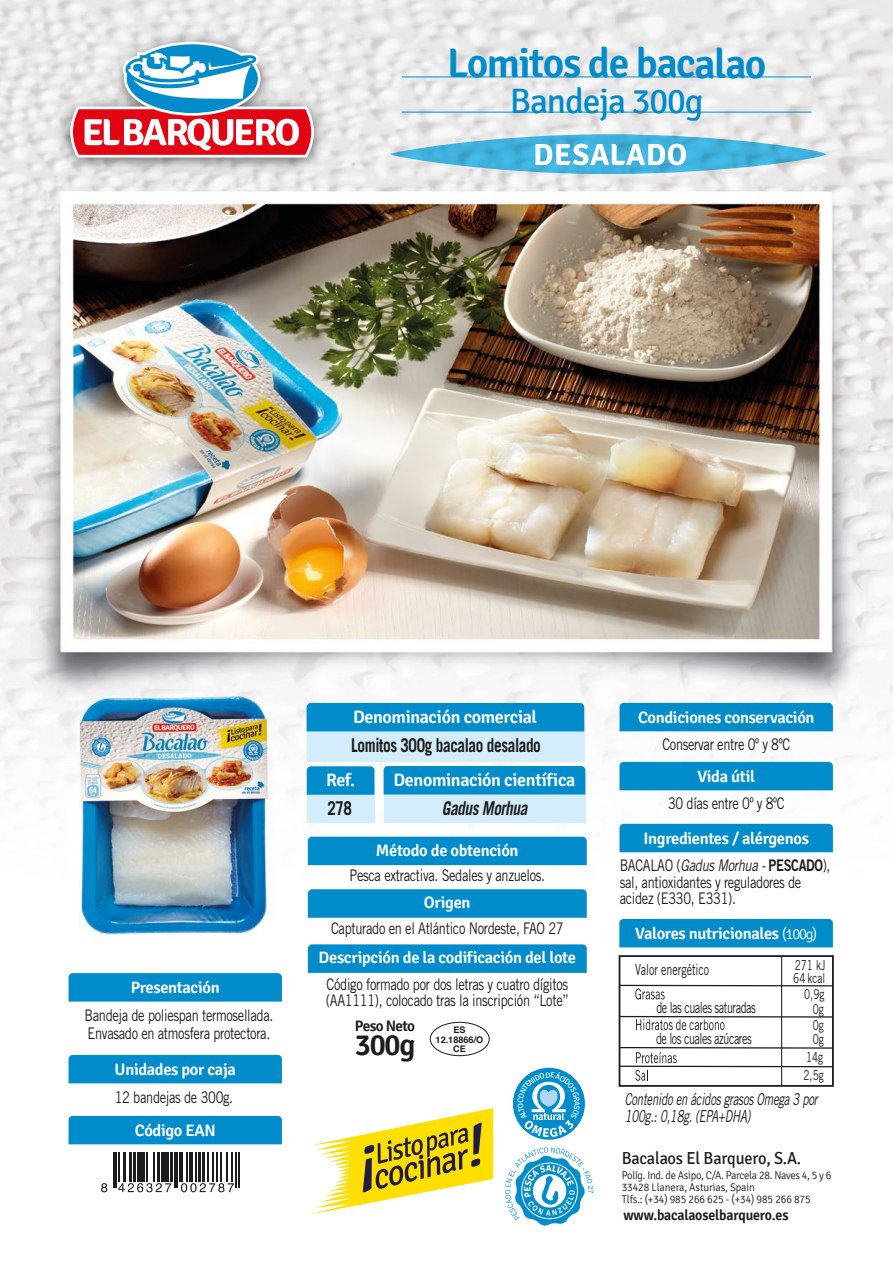
<style>
.page{position:relative;width:893px;height:1263px;background:#fff}
.page>*{position:absolute;margin:0;border:0;box-sizing:border-box;transform-origin:0 0}
.t1{font:600 41.4px "Signika";letter-spacing:-.03em;color:#008bcb}
.t2{font:35.4px "Signika";letter-spacing:-.03em;color:#008bcb}
.t3{font:600 30.3px "Signika";color:#1c1c1b}
.t4{font:700 19.05px "Trade Gothic";letter-spacing:-.025em;color:#1c1c1b;scale:.8 1}
.t5{font:italic 700 19.05px "Trade Gothic";letter-spacing:-.025em;color:#1c1c1b;scale:.8 1}
.t6{font:600 18px "Signika";letter-spacing:-.02em;color:#fff}
.t7{font:17.4px "Signika";letter-spacing:-.01em;color:#1c1c1c;scale:.94 1}
.t8{font:600 16.5px "Signika";letter-spacing:-.02em;color:#fff}
.t9{font:italic 16.5px/16.8px "Trade Gothic";letter-spacing:-.02em;color:#1c1c1b;scale:.69 1}
.t10{font:16.05px/16.5px "Trade Gothic";letter-spacing:-.025em;color:#1c1c1b;scale:.8 1}
.t11{font:15.3px/31.2px "Trade Gothic";letter-spacing:-.035em;color:#1c1c1b;scale:.7 1}
.t12{font:15.3px "Trade Gothic";color:#1c1c1b;scale:.7 1}
.t13{font:600 15.15px "Signika";letter-spacing:-.04em;color:#1c1c1b}
.t14{font:600 14.7px "Signika";letter-spacing:-.01em;color:#1c1c1c;scale:.94 1}
.t15{font:13.65px/12.6px "Trade Gothic";color:#1c1c1b;scale:.73 1}
.t16{font:300 11.25px/12px "Signika";letter-spacing:-.01em;color:#1c1c1c;scale:.94 1}
.t17{font:700 9.15px/9.1px "Helvetica";color:#1c1c1b;text-align:center}
.s1{font-style:italic}
.s2{font-family:"Trade Gothic Bold Two"}
.s3{font-weight:300;font-size:15px}
</style>
<div class="page">
<img style="left:0;top:0;width:893px;height:1215px">
<div style="left:69px;top:973px;width:213px;height:28px;background:#008bcb"></div>
<div style="left:69px;top:1116px;width:213px;height:28px;background:#008bcb"></div>
<div style="left:69px;top:1055px;width:213px;height:28px;background:#008bcb"></div>
<div style="left:307px;top:722px;width:277px;height:40px;background:#d4edfc"></div>
<div style="left:384px;top:773px;width:201px;height:50px;background:#d4edfc"></div>
<div style="left:307px;top:785px;width:67px;height:38px;background:#d4edfc"></div>
<svg style="left:307px;top:766px;width:67px;height:29px;background:#048dcb"></svg>
<div style="left:384px;top:766px;width:201px;height:28px;background:#008bcb"></div>
<img style="left:18px;top:0;width:349px;height:213px">
<img style="left:196px;top:45px;width:74px;height:1170px">
<div style="left:619px;top:824px;width:214px;height:28px;background:#008bcb"></div>
<div style="left:619px;top:919px;width:214px;height:28px;background:#008bcb"></div>
<div style="left:619px;top:955px;width:215px;height:132px;background:#fff;border:2px solid #1c1c1b"></div>
<hr style="left:619px;top:985px;width:214px;height:1px;background:#1c1c1b">
<hr style="left:781px;top:956px;width:1px;height:129px;background:#1c1c1b">
<hr style="left:619px;top:1016px;width:214px;height:1px;background:#1c1c1b">
<hr style="left:619px;top:1047px;width:214px;height:2px;background:#1c1c1b">
<hr style="left:619px;top:1065px;width:214px;height:2px;background:#1c1c1b">
<svg style="left:636px;top:1052px;width:41px;height:11px"></svg>
<svg style="left:636px;top:1019px;width:88px;height:11px"></svg>
<svg style="left:635px;top:988px;width:30px;height:11px"></svg>
<svg style="left:635px;top:1070px;width:13px;height:11px"></svg>
<img style="left:69px;top:47px;width:764px;height:684px">
<div style="left:308px;top:837px;width:279px;height:28px;background:#008bcb"></div>
<svg style="left:308px;top:889px;width:279px;height:29px;background:#058dcb"></svg>
<svg style="left:308px;top:944px;width:279px;height:29px;background:#058dcb"></svg>
<div style="left:619px;top:762px;width:214px;height:28px;background:#008bcb"></div>
<div style="left:430px;top:1022px;width:60px;height:34px;border:1px solid #1c1c1b;border-radius:50%"></div>
<svg style="left:309px;top:1108px;width:184px;height:106px"></svg>
<svg style="left:101px;top:1183px;width:6px;height:9px"></svg>
<hr style="left:113px;top:1152px;width:1px;height:36px;background:#1c1c1b">
<hr style="left:116px;top:1152px;width:1px;height:36px;background:#1c1c1b">
<hr style="left:118px;top:1152px;width:2px;height:30px;background:#1c1c1b">
<hr style="left:124px;top:1152px;width:2px;height:30px;background:#1c1c1b">
<hr style="left:129px;top:1152px;width:3px;height:30px;background:#1c1c1b">
<hr style="left:133px;top:1152px;width:3px;height:30px;background:#1c1c1b">
<hr style="left:137px;top:1152px;width:1px;height:30px;background:#1c1c1b">
<div style="left:140px;top:1152px;width:5px;height:30px;background:#1c1c1b"></div>
<hr style="left:146px;top:1152px;width:1px;height:30px;background:#1c1c1b">
<hr style="left:153px;top:1152px;width:1px;height:30px;background:#1c1c1b">
<hr style="left:157px;top:1152px;width:2px;height:30px;background:#1c1c1b">
<hr style="left:161px;top:1152px;width:2px;height:30px;background:#1c1c1b">
<svg style="left:118px;top:1183px;width:53px;height:9px"></svg>
<hr style="left:165px;top:1152px;width:4px;height:30px;background:#1c1c1b">
<hr style="left:170px;top:1152px;width:3px;height:30px;background:#1c1c1b">
<hr style="left:174px;top:1152px;width:1px;height:36px;background:#1c1c1b">
<hr style="left:177px;top:1152px;width:1px;height:36px;background:#1c1c1b">
<hr style="left:179px;top:1152px;width:4px;height:30px;background:#1c1c1b">
<hr style="left:186px;top:1152px;width:1px;height:30px;background:#1c1c1b">
<hr style="left:189px;top:1152px;width:4px;height:30px;background:#1c1c1b">
<hr style="left:195px;top:1152px;width:2px;height:30px;background:#1c1c1b">
<hr style="left:198px;top:1152px;width:3px;height:30px;background:#1c1c1b">
<hr style="left:202px;top:1152px;width:3px;height:30px;background:#1c1c1b">
<hr style="left:207px;top:1152px;width:2px;height:30px;background:#1c1c1b">
<hr style="left:213px;top:1152px;width:1px;height:30px;background:#1c1c1b">
<hr style="left:217px;top:1152px;width:1px;height:30px;background:#1c1c1b">
<hr style="left:221px;top:1152px;width:1px;height:30px;background:#1c1c1b">
<svg style="left:181px;top:1183px;width:53px;height:9px"></svg>
<hr style="left:226px;top:1152px;width:1px;height:30px;background:#1c1c1b">
<hr style="left:231px;top:1152px;width:2px;height:30px;background:#1c1c1b">
<hr style="left:235px;top:1152px;width:2px;height:36px;background:#1c1c1b">
<hr style="left:238px;top:1152px;width:1px;height:36px;background:#1c1c1b">
<svg style="left:505px;top:1071px;width:88px;height:155px"></svg>
<h1 class="t1" style="left:447px;top:39px;width:321px">Lomitos de bacalao</h1>
<h2 class="t2" style="left:510px;top:81px;width:195px">Bandeja 300g</h2>
<p class="t8" style="left:131px;top:978px;width:90px">Presentación</p>
<p class="t10" style="left:85px;top:1006px;width:237px;line-height:18px">Bandeja de poliespan termosellada.<br>Envasado en atmosfera protectora.</p>
<p class="t8" style="left:115px;top:1060px;width:123px">Unidades por caja</p>
<p class="t10" style="left:115px;top:1088px;width:150px">12 bandejas de 300g.</p>
<p class="t8" style="left:135px;top:1121px;width:83px">Código EAN</p>
<p class="t6" style="left:353px;top:706px;width:186px">Denominación comercial</p>
<p class="t4" style="left:351px;top:734px;width:239px">Lomitos 300g bacalao desalado</p>
<p class="t6" style="left:326px;top:770px;width:31px">Ref.</p>
<p class="t4" style="left:327px;top:796px;width:32px">278</p>
<p class="t6" style="left:393px;top:769px;width:183px">Denominación científica</p>
<p class="t5" style="left:442px;top:797px;width:108px">Gadus Morhua</p>
<p class="t8" style="left:376px;top:840px;width:144px">Método de obtención</p>
<p class="t10" style="left:350px;top:867px;width:246px">Pesca extractiva. Sedales y anzuelos.</p>
<p class="t8" style="left:424px;top:893px;width:48px">Origen</p>
<p class="t10" style="left:331px;top:920px;width:292px">Capturado en el Atlántico Nordeste, FAO 27</p>
<p class="t8" style="left:319px;top:948px;width:259px">Descripción de la codificación del lote</p>
<p class="t10" style="left:326px;top:975px;width:305px">Código formado por dos letras y cuatro dígitos (AA1111), colocado tras la inscripción “Lote”</p>
<p class="t13" style="left:355px;top:1017px;width:62px">Peso Neto</p>
<h3 class="t3" style="left:355px;top:1027px;width:62px">300g</h3>
<p class="t17" style="left:436px;top:1026px;width:49px">ES<br>12.18866/O<br>CE</p>
<p class="t8" style="left:638px;top:708px;width:178px">Condiciones conservación</p>
<p class="t10" style="left:662px;top:736px;width:161px">Conservar entre 0º y 8ºC</p>
<p class="t8" style="left:697px;top:767px;width:59px">Vida útil</p>
<p class="t10" style="left:668px;top:795px;width:147px">30 días entre 0º y 8ºC</p>
<p class="t8" style="left:644px;top:828px;width:167px">Ingredientes / alérgenos</p>
<p class="t10" style="left:620px;top:857px;width:265px">BACALAO (<span class="s1">Gadus Morhua -</span> <span class="s2">PESCADO</span>), sal, antioxidantes y reguladores de acidez (E330, E331).</p>
<p class="t8" style="left:635px;top:924px;width:183px">Valores nutricionales <span class="s3">(100g)</span></p>
<p class="t15" style="left:793px;top:959px;width:46px">271 kJ<br>64 kcal</p>
<p class="t12" style="left:635px;top:961px;width:107px">Valor energético</p>
<p class="t11" style="left:656px;top:991px;width:144px">de las cuales saturadas de los cuales azúcares</p>
<p class="t15" style="left:804px;top:987px;width:29px;line-height:14.4px;text-align:center">0,9g<br>0g</p>
<p class="t15" style="left:806px;top:1051px;width:25px">14g</p>
<p class="t15" style="left:813px;top:1018px;width:17px;line-height:14px">0g<br>0g</p>
<p class="t15" style="left:803px;top:1069px;width:29px">2,5g</p>
<p class="t9" style="left:625px;top:1091px;width:281px">Contenido en ácidos grasos Omega 3 por<br>100g.: 0,18g. (EPA+DHA)</p>
<p class="t7" style="left:622px;top:1148px;width:192px">Bacalaos El Barquero, S.A.</p>
<p class="t16" style="left:622px;top:1169px;width:225px">Políg. Ind. de Asipo, C/A. Parcela 28. Naves 4, 5 y 6<br>33428 Llanera, Asturias, Spain<br>Tlfs.: (+34) 985 266 625 - (+34) 985 266 875</p>
<p class="t14" style="left:623px;top:1207px;width:177px">www.bacalaoselbarquero.es</p>
</div>
